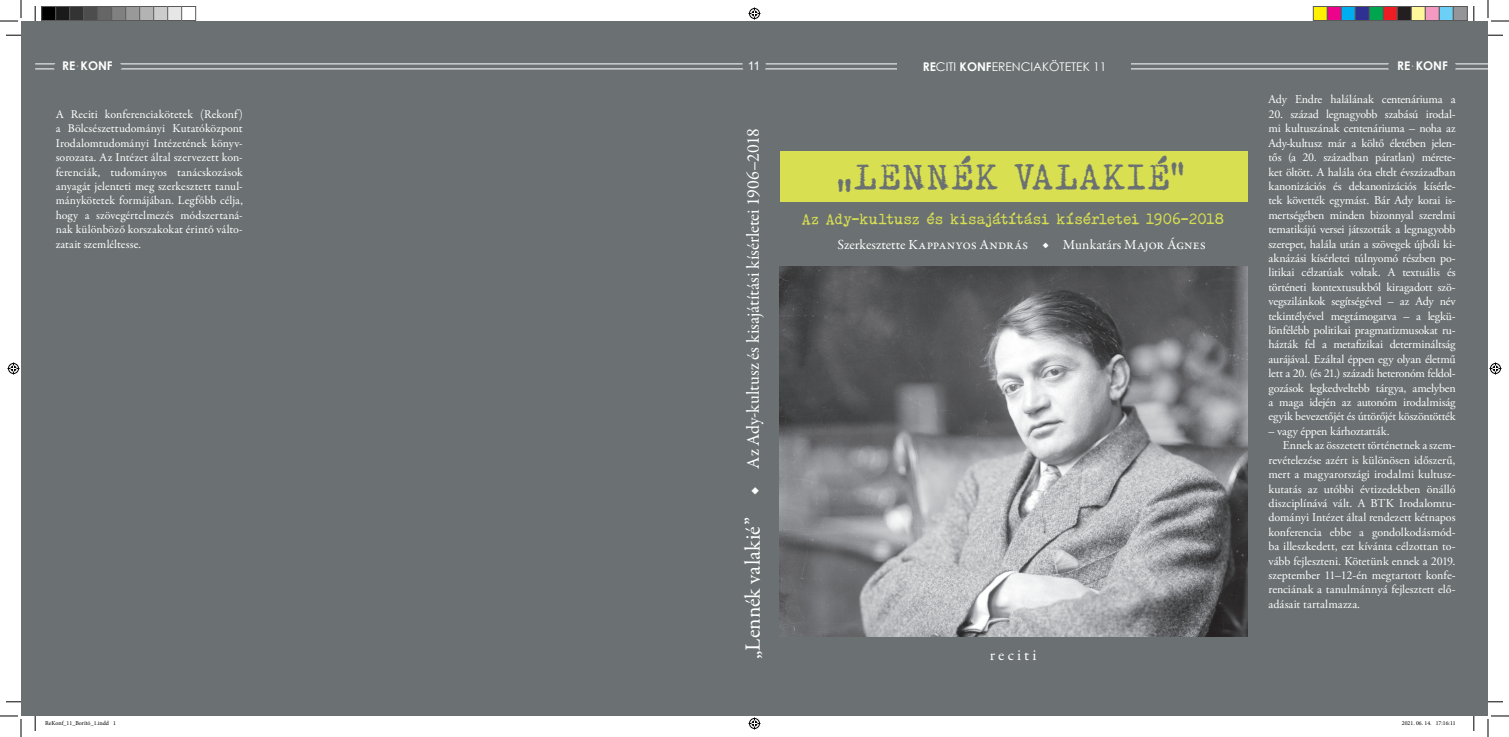
<style>
.page{position:relative;width:1509px;height:737px;background:#fff}
.page>*{position:absolute;margin:0;border:0;box-sizing:border-box;transform-origin:0 0}
.t1{font:36px "HOLLYWOOD STARFIRE";letter-spacing:.01em;color:#6b7172}
.t2{font:18px "Garamond Premr Pro";color:#fff}
.t3{font:16px "Garamond Premr Pro";color:#fff}
.t4{font:15px "HOLLYWOOD STARFIRE";letter-spacing:-.01em;color:#d8df51}
.t5{font:14px "Garamond Premr Pro";letter-spacing:-.005em;color:#fff}
.t6{font:12px/14.4px "Adobe Garamond Pro";color:#fff;text-align:justify}
.t7{font:12px/14.4px "Garamond Premr Pro";letter-spacing:.005em;color:#fff;text-align:justify}
.t8{font:12px "Century Gothic";color:#fff}
.t9{font:700 12px "Century Gothic";color:#fff}
.t10{font:12px "Arial";color:#fff}
.t11{font:6px "Minion Pro";color:#000}
.s1{font-family:"Garamond Premr Pro";font-weight:400}
.s2{font-weight:700}
.s3{font-size:22px}
.s4{font-family:"Minion Pro"}
</style>
<div class="page">
<div style="left:21px;top:21px;width:1467px;height:694px;background:#6b7172"></div>
<hr style="left:35px;top:63px;width:1453px;height:1px;background:#fff">
<hr style="left:35px;top:68px;width:1453px;height:1px;background:#fff">
<div style="left:54px;top:55px;width:68px;height:24px;background:#6b7172;border-radius:50%"></div>
<div style="left:742px;top:54px;width:24px;height:23px;background:#6b7172;border-radius:50%"></div>
<div style="left:898px;top:62px;width:233px;height:18px;background:#6b7172"></div>
<div style="left:1388px;top:53px;width:68px;height:27px;background:#6b7172;border-radius:50%"></div>
<img style="left:779px;top:267px;width:468px;height:369px">
<div style="left:780px;top:151px;width:468px;height:50px;background:#d8df51"></div>
<svg style="left:6px;top:35px;width:15px;height:1px"></svg>
<svg style="left:1488px;top:35px;width:15px;height:1px"></svg>
<svg style="left:6px;top:701px;width:15px;height:1px"></svg>
<svg style="left:1488px;top:701px;width:15px;height:1px"></svg>
<svg style="left:35px;top:6px;width:1px;height:15px"></svg>
<svg style="left:35px;top:715px;width:1px;height:15px"></svg>
<svg style="left:1473px;top:6px;width:2px;height:15px"></svg>
<svg style="left:1473px;top:715px;width:2px;height:15px"></svg>
<svg style="left:0;top:0;width:22px;height:22px"></svg>
<svg style="left:0;top:715px;width:22px;height:21px"></svg>
<svg style="left:1487px;top:0;width:22px;height:22px"></svg>
<svg style="left:1487px;top:715px;width:22px;height:21px"></svg>
<svg style="left:748px;top:7px;width:12px;height:12px"></svg>
<svg style="left:748px;top:717px;width:12px;height:12px"></svg>
<svg style="left:8px;top:362px;width:12px;height:12px"></svg>
<svg style="left:1489px;top:362px;width:12px;height:12px"></svg>
<div style="left:42px;top:6px;width:14px;height:14px;background:#000"></div>
<div style="left:41px;top:6px;width:15px;height:15px;border:1px solid #595959"></div>
<div style="left:56px;top:6px;width:14px;height:14px;background:#1a1a1a"></div>
<div style="left:55px;top:6px;width:15px;height:15px;border:1px solid #595959"></div>
<div style="left:70px;top:6px;width:14px;height:14px;background:#333"></div>
<div style="left:69px;top:6px;width:15px;height:15px;border:1px solid #595959"></div>
<div style="left:84px;top:6px;width:14px;height:14px;background:#4d4d4d"></div>
<div style="left:83px;top:6px;width:15px;height:15px;border:1px solid #595959"></div>
<div style="left:98px;top:6px;width:14px;height:14px;background:#666"></div>
<div style="left:97px;top:6px;width:15px;height:15px;border:1px solid #595959"></div>
<div style="left:112px;top:6px;width:14px;height:14px;background:#808080"></div>
<div style="left:111px;top:6px;width:15px;height:15px;border:1px solid #595959"></div>
<div style="left:126px;top:6px;width:14px;height:14px;background:#999"></div>
<div style="left:125px;top:6px;width:15px;height:15px;border:1px solid #595959"></div>
<div style="left:140px;top:6px;width:14px;height:14px;background:#b3b3b3"></div>
<div style="left:139px;top:6px;width:15px;height:15px;border:1px solid #595959"></div>
<div style="left:154px;top:6px;width:14px;height:14px;background:#ccc"></div>
<div style="left:153px;top:6px;width:15px;height:15px;border:1px solid #595959"></div>
<div style="left:168px;top:6px;width:14px;height:14px;background:#e6e6e6"></div>
<div style="left:167px;top:6px;width:15px;height:15px;border:1px solid #595959"></div>
<div style="left:181px;top:6px;width:15px;height:15px;border:1px solid #595959"></div>
<div style="left:1313px;top:6px;width:14px;height:14px;background:#fff101"></div>
<div style="left:1313px;top:6px;width:15px;height:15px;border:1px solid #595959"></div>
<div style="left:1327px;top:6px;width:14px;height:14px;background:#ed028c"></div>
<div style="left:1327px;top:6px;width:15px;height:15px;border:1px solid #595959"></div>
<div style="left:1341px;top:6px;width:14px;height:14px;background:#00aeef"></div>
<div style="left:1341px;top:6px;width:15px;height:15px;border:1px solid #595959"></div>
<div style="left:1355px;top:6px;width:14px;height:14px;background:#2e3092"></div>
<div style="left:1355px;top:6px;width:15px;height:15px;border:1px solid #595959"></div>
<div style="left:1369px;top:6px;width:14px;height:14px;background:#00a54f"></div>
<div style="left:1369px;top:6px;width:15px;height:15px;border:1px solid #595959"></div>
<div style="left:1383px;top:6px;width:14px;height:14px;background:#ee1d23"></div>
<div style="left:1383px;top:6px;width:15px;height:15px;border:1px solid #595959"></div>
<div style="left:1397px;top:6px;width:14px;height:14px;background:#231f20"></div>
<div style="left:1397px;top:6px;width:15px;height:15px;border:1px solid #595959"></div>
<div style="left:1411px;top:6px;width:14px;height:14px;background:#fff79a"></div>
<div style="left:1411px;top:6px;width:15px;height:15px;border:1px solid #595959"></div>
<div style="left:1425px;top:6px;width:14px;height:14px;background:#f499c2"></div>
<div style="left:1425px;top:6px;width:15px;height:15px;border:1px solid #595959"></div>
<div style="left:1439px;top:6px;width:14px;height:14px;background:#6bcff6"></div>
<div style="left:1439px;top:6px;width:15px;height:15px;border:1px solid #595959"></div>
<div style="left:1453px;top:6px;width:14px;height:14px;background:#939598"></div>
<div style="left:1453px;top:6px;width:15px;height:15px;border:1px solid #595959"></div>
<p class="t9" style="left:62px;top:57px;width:52px">RE<span class="s1">.</span> KONF</p>
<p class="t10" style="left:748px;top:58px;width:14px">11</p>
<p class="t8" style="left:923px;top:58px;width:185px"><span class="s2">RE</span>CITI <span class="s2">KONF</span>ERENCIAKÖTETEK 11</p>
<p class="t9" style="left:1397px;top:57px;width:52px">RE<span class="s1">.</span> KONF</p>
<p class="t7" style="left:56px;top:107px;width:189px">A Reciti konferenciakötetek (Rekonf) a Bölcsészettudományi Kutatóközpont Irodalomtudományi Intézetének könyv&shy;sorozata. Az Intézet által szervezett kon&shy;ferenciák, tudományos tanácskozások anyagát jelenteti meg szerkesztett tanul&shy;mánykötetek formájában. Legfőbb célja, hogy a szövegértelmezés módszertaná&shy;nak különböző korszakokat érintő válto&shy;zatait szemléltesse.</p>
<h2 class="t2" style="left:742px;top:659px;width:532px;rotate:-90deg"><span class="s3">„Lennék valakié”</span> <span class="s4">◆</span> Az Ady-kultusz és kisajátítási kísérletei 1906–2018</h2>
<h1 class="t1" style="left:838px;top:156px;width:351px">„Lennék valakié”</h1>
<p class="t4" style="left:802px;top:210px;width:424px">Az Ady-kultusz és kisajátítási kísérletei 1906–2018</p>
<p class="t5" style="left:838px;top:236px;width:370px">Szerkesztette Kappanyos András <span class="s4">◆</span> Munkatárs Major Ágnes</p>
<h3 class="t3" style="left:990px;top:644px;width:48px">reciti</h3>
<p class="t6" style="left:1268px;top:93px;width:189px">Ady Endre halálának centenáriuma a</p>
<p class="t6" style="left:1268px;top:107px;width:189px">20. század legnagyobb szabású irodal&shy;mi kultuszának centenáriuma – noha az Ady-kultusz már a költő életében jelen&shy;tős (a 20. században páratlan) mérete&shy;ket öltött. A halála óta eltelt évszázadban kanonizációs és dekanonizációs kísérle&shy;tek követték egymást. Bár Ady korai is&shy;mertségében minden bizonnyal szerelmi tematikájú versei játszották a legnagyobb szerepet, halála után a szövegek újbóli ki&shy;aknázási kísérletei túlnyomó részben po&shy;litikai célzatúak voltak. A textuális és történeti kontextusukból kiragadott szö&shy;vegszilánkok segítségével – az Ady név tekintélyével megtámogatva – a legkü&shy;lönfélébb politikai pragmatizmusokat ru&shy;házták fel a metafizikai determináltság aurájával. Ezáltal éppen egy olyan életmű lett a 20. (és 21.) századi heteronóm feldol&shy;gozások legkedveltebb tárgya, amelyben a maga idején az autonóm irodalmiság egyik bevezetőjét és úttörőjét köszöntötték</p>
<p class="t6" style="left:1268px;top:424px;width:123px">– vagy éppen kárhoztatták.</p>
<p class="t6" style="left:1283px;top:438px;width:174px">Ennek az összetett történetnek a szem-</p>
<p class="t6" style="left:1268px;top:453px;width:189px">revételezése azért is különösen időszerű,</p>
<p class="t6" style="left:1268px;top:467px;width:189px">mert a magyarországi irodalmi kultusz-</p>
<p class="t6" style="left:1268px;top:482px;width:189px">kutatás az utóbbi évtizedekben önálló</p>
<p class="t6" style="left:1268px;top:496px;width:189px">diszciplínává vált. A BTK Irodalomtu-</p>
<p class="t6" style="left:1268px;top:510px;width:189px">dományi Intézet által rendezett kétnapos</p>
<p class="t6" style="left:1268px;top:525px;width:189px">konferencia ebbe a gondolkodásmód-</p>
<p class="t6" style="left:1268px;top:539px;width:189px">ba illeszkedett, ezt kívánta célzottan to-</p>
<p class="t6" style="left:1268px;top:554px;width:189px">vább fejleszteni. Kötetünk ennek a 2019.</p>
<p class="t6" style="left:1268px;top:568px;width:189px">szeptember 11–12-én megtartott konfe-</p>
<p class="t6" style="left:1268px;top:582px;width:189px">renciának a tanulmánnyá fejlesztett elő-</p>
<p class="t6" style="left:1268px;top:597px;width:93px">adásait tartalmazza.</p>
<p class="t11" style="left:45px;top:719px;width:72px">ReKonf_11_Borító_1.indd 1</p>
<p class="t11" style="left:1402px;top:719px;width:55px">2021. 06. 14. 17:16:11</p>
</div>
